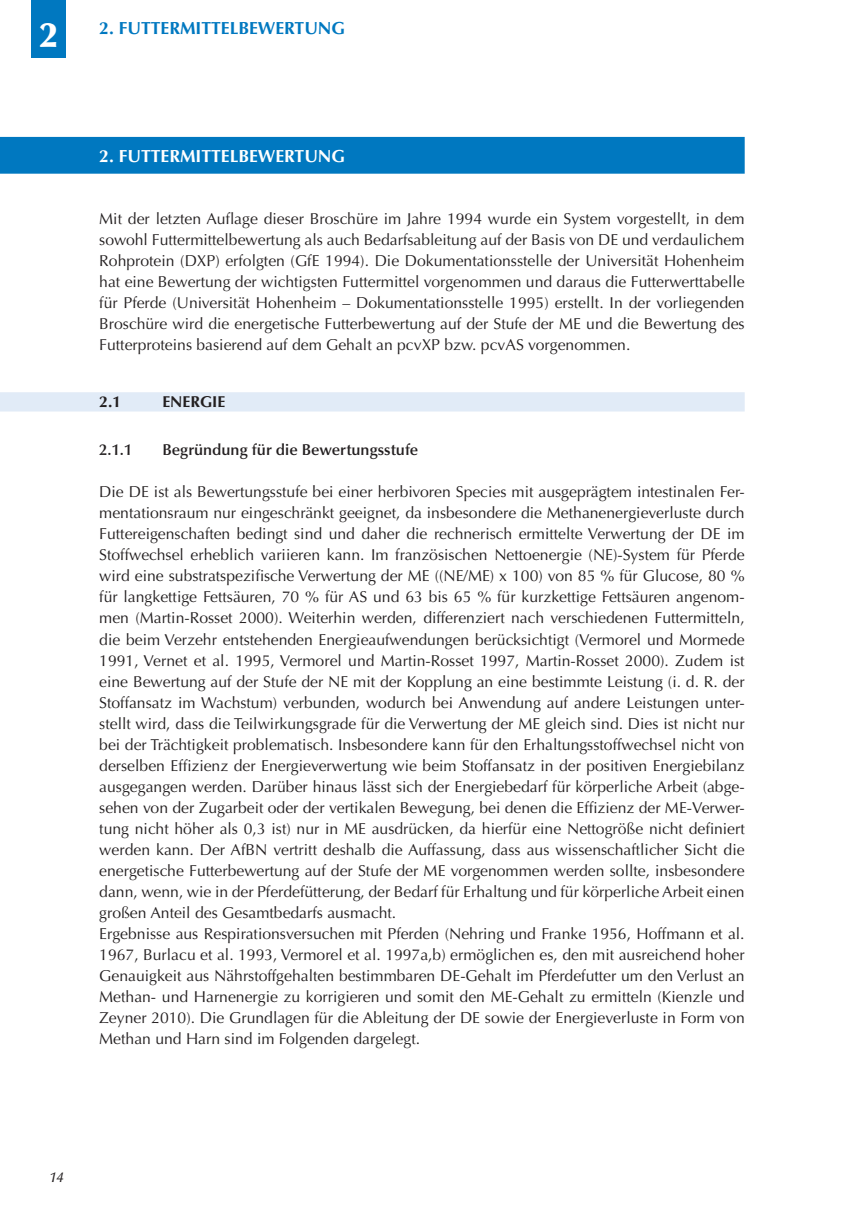
<style>
.page{position:relative;width:844px;height:1216px;background:#fff}
.page>*{position:absolute;margin:0;border:0;box-sizing:border-box;transform-origin:0 0}
.t1{font:900 35px "Optima LT Std";color:#fff}
.t2{font:700 17.5px "Optima LT Std";color:#0078c0}
.t3{font:700 17.5px "Optima LT Std";color:#fff}
.t4{font:15.75px/21px "Optima LT Std";color:#231f20;text-align:justify}
.t5{font:600 15.75px "Optima LT Std";color:#231f20}
.t6{font:700 15.75px "Optima LT Std";color:#231f20}
.t7{font:italic 500 14px "Optima LT Std";color:#231f20}
</style>
<div class="page">
<div style="left:31px;top:0;width:34px;height:58px;background:#0078c0"></div>
<div style="left:0;top:137px;width:744px;height:37px;background:#0078c0"></div>
<div style="left:0;top:392px;width:744px;height:19px;background:#e1ebf7"></div>
<h1 class="t1" style="left:40px;top:15px;width:19px">2</h1>
<p class="t2" style="left:99px;top:18px;width:40px">2. FUTTER</p>
<p class="t2" style="left:180px;top:18px;width:166px">MITTELBEWERTUNG</p>
<p class="t3" style="left:99px;top:146px;width:40px">2. FUTTER</p>
<p class="t3" style="left:180px;top:146px;width:166px">MITTELBEWERTUNG</p>
<p class="t4" style="left:99px;top:209px;width:646px">Mit der letzten Auflage dieser Broschüre im Jahre 1994 wurde ein System vorgestellt, in dem sowohl Futtermittelbewertung als auch Bedarfsableitung auf der Basis von DE und verdaulichem Rohprotein (DXP) erfolgten (GfE 1994). Die Dokumentationsstelle der Universität Hohenheim hat eine Bewertung der wichtigsten Futtermittel vorgenommen und daraus die Futterwerttabelle für Pferde (Universität Hohenheim – Dokumentationsstelle 1995) erstellt. In der vorliegenden Broschüre wird die energetische Futterbewertung auf der Stufe der ME und die Bewertung des Futterproteins basierend auf dem Gehalt an pcvXP bzw. pcvAS vorgenommen.</p>
<p class="t6" style="left:99px;top:392px;width:43px">2.1 EN</p>
<p class="t6" style="left:182px;top:392px;width:44px">ERGIE</p>
<p class="t5" style="left:99px;top:441px;width:34px">2.1.1</p>
<p class="t5" style="left:162px;top:441px;width:257px">Begründung für die Bewertungsstufe</p>
<p class="t4" style="left:99px;top:482px;width:646px;text-align:left">Die DE ist als Bewertungsstufe bei einer herbivoren Species mit ausgeprägtem intestinalen Fer&shy;mentationsraum nur eingeschränkt geeignet, da insbesondere die Methanenergieverluste durch Futtereigenschaften bedingt sind und daher die rechnerisch ermittelte Verwertung der DE im Stoffwechsel erheblich variieren kann. Im französischen Nettoenergie (NE)-System für Pferde wird eine substratspezifische Verwertung der ME ((NE/ME) x 100) von 85 % für Glucose, 80 % für langkettige Fettsäuren, 70 % für AS und 63 bis 65 % für kurzkettige Fettsäuren angenom&shy;men (Martin-Rosset 2000). Weiterhin werden, differenziert nach verschiedenen Futtermitteln, die beim Verzehr entstehenden Energieaufwendungen berücksichtigt (Vermorel und Mormede 1991, Vernet et al. 1995, Vermorel und Martin-Rosset 1997, Martin-Rosset 2000). Zudem ist eine Bewertung auf der Stufe der NE mit der Kopplung an eine bestimmte Leistung (i. d. R. der Stoffansatz im Wachstum) verbunden, wodurch bei Anwendung auf andere Leistungen unter&shy;stellt wird, dass die Teilwirkungsgrade für die Verwertung der ME gleich sind. Dies ist nicht nur bei der Trächtigkeit problematisch. Insbesondere kann für den Erhaltungsstoffwechsel nicht von derselben Effizienz der Energieverwertung wie beim Stoffansatz in der positiven Energiebilanz ausgegangen werden. Darüber hinaus lässt sich der Energiebedarf für körperliche Arbeit (abge&shy;sehen von der Zugarbeit oder der vertikalen Bewegung, bei denen die Effizienz der ME-Verwer&shy;tung nicht höher als 0,3 ist) nur in ME ausdrücken, da hierfür eine Nettogröße nicht definiert werden kann. Der AfBN vertritt deshalb die Auffassung, dass aus wissenschaftlicher Sicht die energetische Futterbewertung auf der Stufe der ME vorgenommen werden sollte, insbesondere dann, wenn, wie in der Pferdefütterung, der Bedarf für Erhaltung und für körperliche Arbeit einen großen Anteil des Gesamtbedarfs ausmacht.<br>Ergebnisse aus Respirationsversuchen mit Pferden (Nehring und Franke 1956, Hoffmann et al.<br>1967, Burlacu et al. 1993, Vermorel et al. 1997a,b) ermöglichen es, den mit ausreichend hoher Genauigkeit aus Nährstoffgehalten bestimmbaren DE-Gehalt im Pferdefutter um den Verlust an Methan- und Harnenergie zu korrigieren und somit den ME-Gehalt zu ermitteln (Kienzle und Zeyner 2010). Die Grundlagen für die Ableitung der DE sowie der Energieverluste in Form von Methan und Harn sind im Folgenden dargelegt.</p>
<p class="t7" style="left:50px;top:1168px;width:15px">14</p>
</div>
